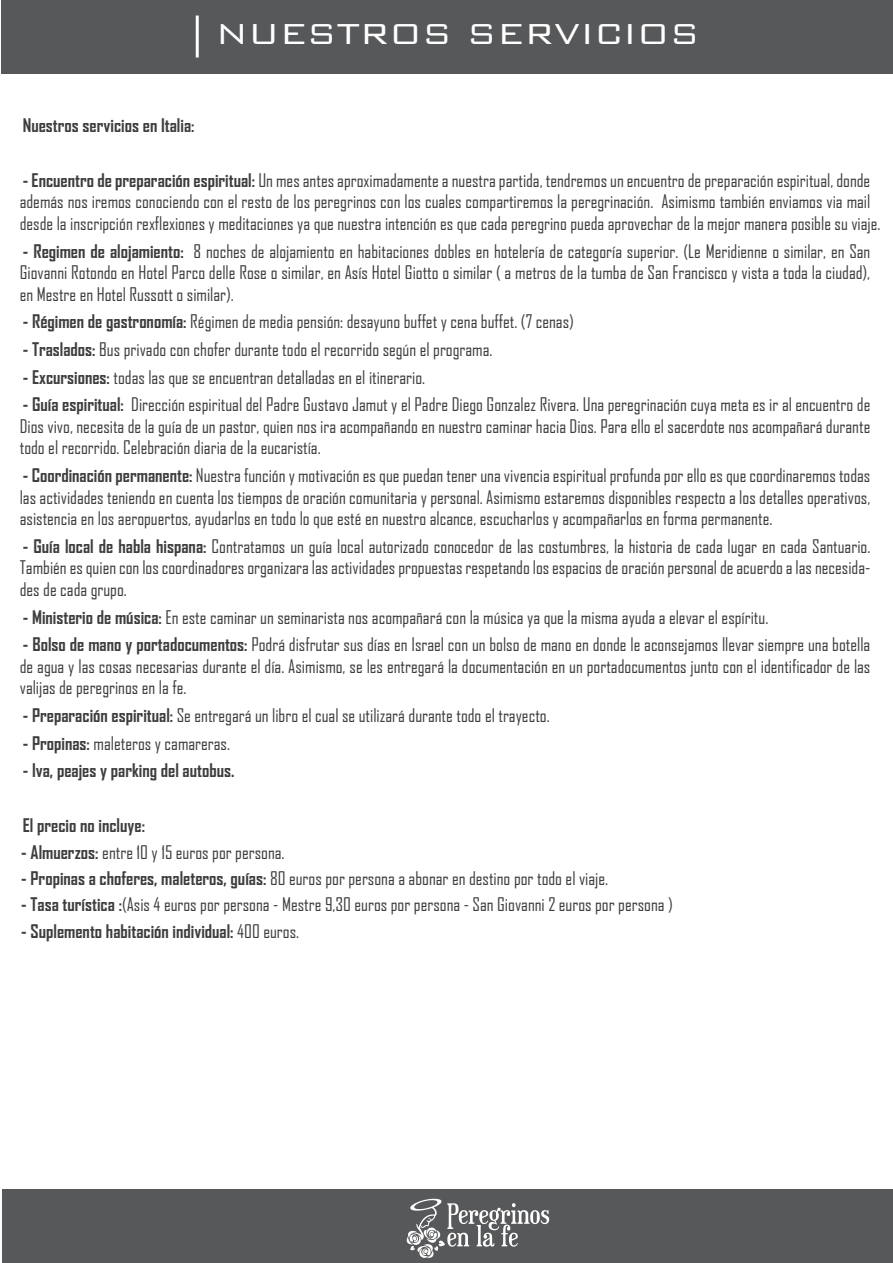
<style>
.page{position:relative;width:893px;height:1263px;background:#fff}
.page>*{position:absolute;margin:0;border:0;box-sizing:border-box;transform-origin:0 0}
.t1{font:300 38.7px "Bank Gothic BT";color:#fff}
.t2{font:18px/21.6px "Agency FB";color:#3e3e3f;text-align:justify}
.t3{font:700 18px "Agency FB";color:#3e3e3f}
.s1{font-weight:700}
.s2{font-weight:400}
</style>
<div class="page">
<div style="left:2px;top:0;width:891px;height:74px;background:#57585a"></div>
<div style="left:3px;top:1189px;width:890px;height:74px;background:#57585a"></div>
<hr style="left:196px;top:16px;width:3px;height:42px;background:#fff">
<svg style="left:407px;top:1199px;width:142px;height:59px"></svg>
<h1 class="t1" style="left:216px;top:13px;width:486px">NUESTROS SERVICIOS</h1>
<p class="t3" style="left:23px;top:114px;width:173px">Nuestros servicios en Italia:</p>
<p class="t2" style="left:20px;top:169px;width:862px;text-align:left"><span class="s1">- Encuentro de preparación espiritual:</span> Un mes antes aproximadamente a nuestra partida, tendremos un encuentro de preparación espiritual, donde además nos iremos conociendo con el resto de los peregrinos con los cuales compartiremos la peregrinación. Asimismo también enviamos via mail desde la inscripción rexflexiones y meditaciones ya que nuestra intención es que cada peregrino pueda aprovechar de la mejor manera posible su viaje.</p>
<p class="t2" style="left:20px;top:240px;width:852px"><span class="s1">- Regimen de alojamiento:</span> 8 noches de alojamiento en habitaciones dobles en hotelería de categoría superior. (Le Meridienne o similar, en San Giovanni Rotondo en Hotel Parco delle Rose o similar, en Asís Hotel Giotto o similar ( a metros de la tumba de San Francisco y vista a toda la ciudad), en Mestre en Hotel Russott o similar).</p>
<p class="t2" style="left:23px;top:310px;width:553px"><span class="s1">- Régimen de gastronomía:</span> Régimen de media pensión: desayuno buffet y cena buffet. (7 cenas)</p>
<p class="t2" style="left:23px;top:338px;width:471px"><span class="s1">- Traslados:</span> Bus privado con chofer durante todo el recorrido según el programa.</p>
<p class="t2" style="left:23px;top:366px;width:404px"><span class="s1">- Excursiones:</span> todas las que se encuentran detalladas en el itinerario.</p>
<p class="t2" style="left:20px;top:393px;width:852px"><span class="s1">- Guía espiritual:</span> Dirección espiritual del Padre Gustavo Jamut y el Padre Diego Gonzalez Rivera. Una peregrinación cuya meta es ir al encuentro de Dios vivo, necesita de la guía de un pastor, quien nos ira acompañando en nuestro caminar hacia Dios. Para ello el sacerdote nos acompañará durante todo el recorrido. Celebración diaria de la eucaristía.</p>
<p class="t2" style="left:20px;top:464px;width:852px"><span class="s1">- Coordinación permanente:</span> Nuestra función y motivación es que puedan tener una vivencia espiritual profunda por ello es que coordinaremos todas las actividades teniendo en cuenta los tiempos de oración comunitaria y personal. Asimismo estaremos disponibles respecto a los detalles operativos, asistencia en los aeropuertos, ayudarlos en todo lo que esté en nuestro alcance, escucharlos y acompañarlos en forma permanente.</p>
<p class="t2" style="left:20px;top:535px;width:852px"><span class="s1">- Guía local de habla hispana:</span> Contratamos un guía local autorizado conocedor de las costumbres, la historia de cada lugar en cada Santuario.<br>También es quien con los coordinadores organizara las actividades propuestas respetando los espacios de oración personal de acuerdo a las necesida&shy;des de cada grupo.</p>
<p class="t2" style="left:23px;top:606px;width:747px"><span class="s1">- Ministerio de música:</span> En este caminar un seminarista nos acompañará con la música ya que la misma ayuda a elevar el espíritu.</p>
<p class="t2" style="left:20px;top:633px;width:852px"><span class="s1">- Bolso de mano y portadocumentos:</span> Podrá disfrutar sus días en Israel con un bolso de mano en donde le aconsejamos llevar siempre una botella de agua y las cosas necesarias durante el día. Asimismo, se les entregará la documentación en un portadocumentos junto con el identificador de las valijas de peregrinos en la fe.</p>
<p class="t2" style="left:23px;top:704px;width:528px"><span class="s1">- Preparación espiritual:</span> Se entregará un libro el cual se utilizará durante todo el trayecto.</p>
<p class="t2" style="left:23px;top:732px;width:209px"><span class="s1">- Propinas:</span> maleteros y camareras.</p>
<p class="t3" style="left:23px;top:759px;width:213px">- Iva, peajes y parking del autobus.</p>
<p class="t3" style="left:23px;top:814px;width:124px">El precio no incluye:</p>
<p class="t2" style="left:21px;top:841px;width:265px"><span class="s1">- Almuerzos:</span> entre 10 y 15 euros por persona.</p>
<p class="t2" style="left:21px;top:867px;width:588px"><span class="s1">- Propinas a choferes, maleteros, guías:</span> 80 euros por persona a abonar en destino por todo el viaje.</p>
<p class="t2" style="left:21px;top:893px;width:653px"><span class="s1">- Tasa turística :</span>(Asis 4 euros por persona - Mestre 9,30 euros por persona - San Giovanni 2 euros por persona )</p>
<p class="t3" style="left:21px;top:919px;width:279px">- Suplemento habitación individual: <span class="s2">400 euros.</span></p>
</div>
